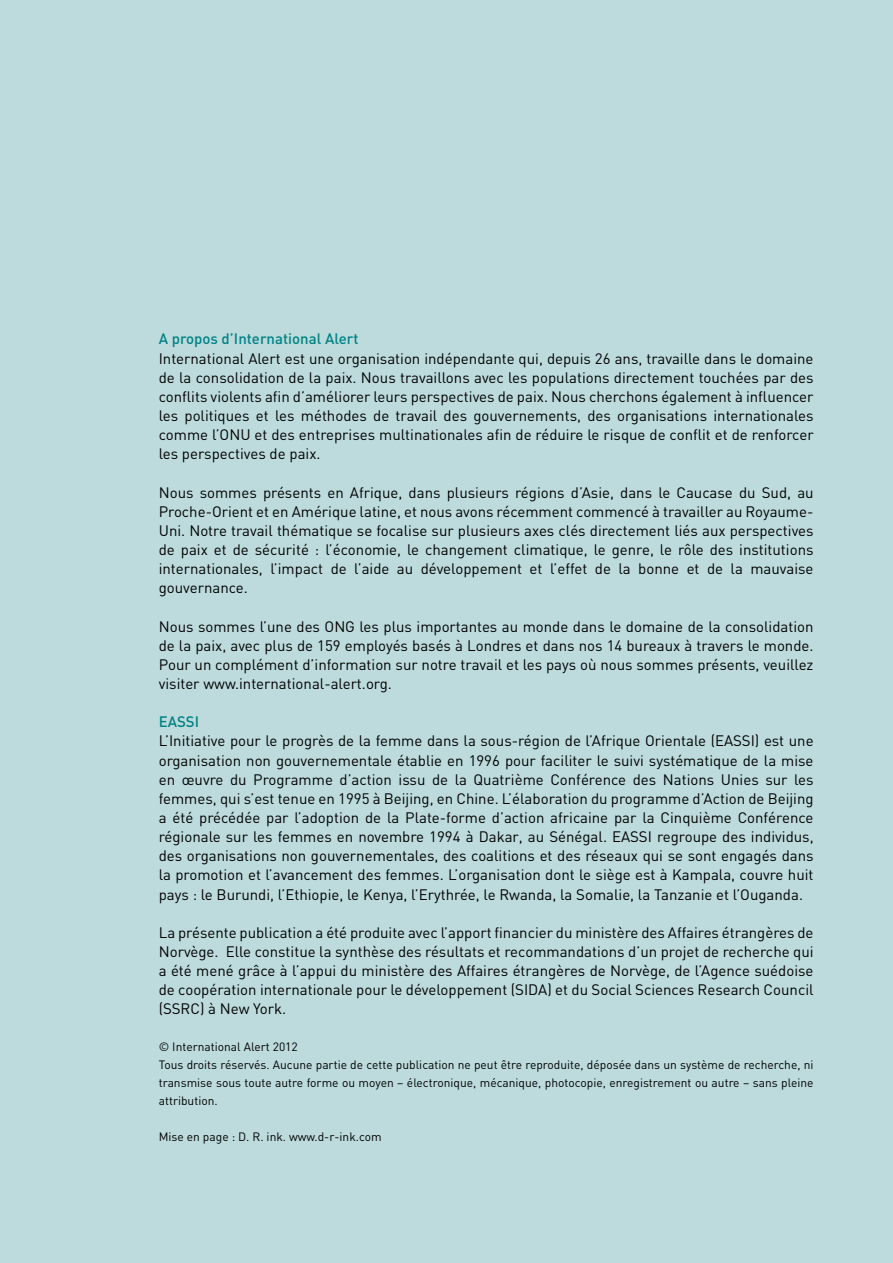
<style>
.page{position:relative;width:893px;height:1263px;background:#bddbdd}
.page>*{position:absolute;margin:0;border:0;box-sizing:border-box;transform-origin:0 0}
.t1{font:15px/19.2px "DIN";color:#000;text-align:justify}
.t2{font:500 15px "DIN";color:#008283}
.t3{font:12px/18px "DIN";color:#000}
</style>
<div class="page">
<p class="t2" style="left:159px;top:329px;width:201px">A propos d’International Alert</p>
<p class="t1" style="left:159px;top:348px;width:656px">International Alert est une organisation indépendante qui, depuis 26 ans, travaille dans le domaine de la consolidation de la paix. Nous travaillons avec les populations directement touchées par des conflits violents afin d’améliorer leurs perspectives de paix. Nous cherchons également à influencer les politiques et les méthodes de travail des gouvernements, des organisations internationales comme l’ONU et des entreprises multinationales afin de réduire le risque de conflit et de renforcer les perspectives de paix.</p>
<p class="t1" style="left:159px;top:482px;width:656px">Nous sommes présents en Afrique, dans plusieurs régions d’Asie, dans le Caucase du Sud, au Proche-Orient et en Amérique latine, et nous avons récemment commencé à travailler au Royaume-Uni. Notre travail thématique se focalise sur plusieurs axes clés directement liés aux perspectives de paix et de sécurité : l’économie, le changement climatique, le genre, le rôle des institutions internationales, l’impact de l’aide au développement et l’effet de la bonne et de la mauvaise gouvernance.</p>
<p class="t1" style="left:159px;top:616px;width:656px">Nous sommes l’une des ONG les plus importantes au monde dans le domaine de la consolidation de la paix, avec plus de 159 employés basés à Londres et dans nos 14 bureaux à travers le monde.<br>Pour un complément d’information sur notre travail et les pays où nous sommes présents, veuillez visiter www.international-alert.org.</p>
<p class="t2" style="left:159px;top:712px;width:42px">EASSI</p>
<p class="t1" style="left:159px;top:731px;width:656px">L’Initiative pour le progrès de la femme dans la sous-région de l’Afrique Orientale (EASSI) est une organisation non gouvernementale établie en 1996 pour faciliter le suivi systématique de la mise en œuvre du Programme d’action issu de la Quatrième Conférence des Nations Unies sur les femmes, qui s’est tenue en 1995 à Beijing, en Chine. L’élaboration du programme d’Action de Beijing a été précédée par l’adoption de la Plate-forme d’action africaine par la Cinquième Conférence régionale sur les femmes en novembre 1994 à Dakar, au Sénégal. EASSI regroupe des individus, des organisations non gouvernementales, des coalitions et des réseaux qui se sont engagés dans la promotion et l’avancement des femmes. L’organisation dont le siège est à Kampala, couvre huit pays : le Burundi, l’Ethiopie, le Kenya, l’Erythrée, le Rwanda, la Somalie, la Tanzanie et l’Ouganda.</p>
<p class="t1" style="left:159px;top:922px;width:656px">La présente publication a été produite avec l’apport financier du ministère des Affaires étrangères de Norvège. Elle constitue la synthèse des résultats et recommandations d’un projet de recherche qui a été mené grâce à l’appui du ministère des Affaires étrangères de Norvège, de l’Agence suédoise de coopération internationale pour le développement (SIDA) et du Social Sciences Research Council (SSRC) à New York.</p>
<p class="t3" style="left:159px;top:1038px;width:656px">© International Alert 2012<br>Tous droits réservés. Aucune partie de cette publication ne peut être reproduite, déposée dans un système de recherche, ni transmise sous toute autre forme ou moyen – électronique, mécanique, photocopie, enregistrement ou autre – sans pleine attribution.</p>
<p class="t3" style="left:159px;top:1128px;width:224px">Mise en page : D. R. ink. www.d-r-ink.com</p>
</div>
